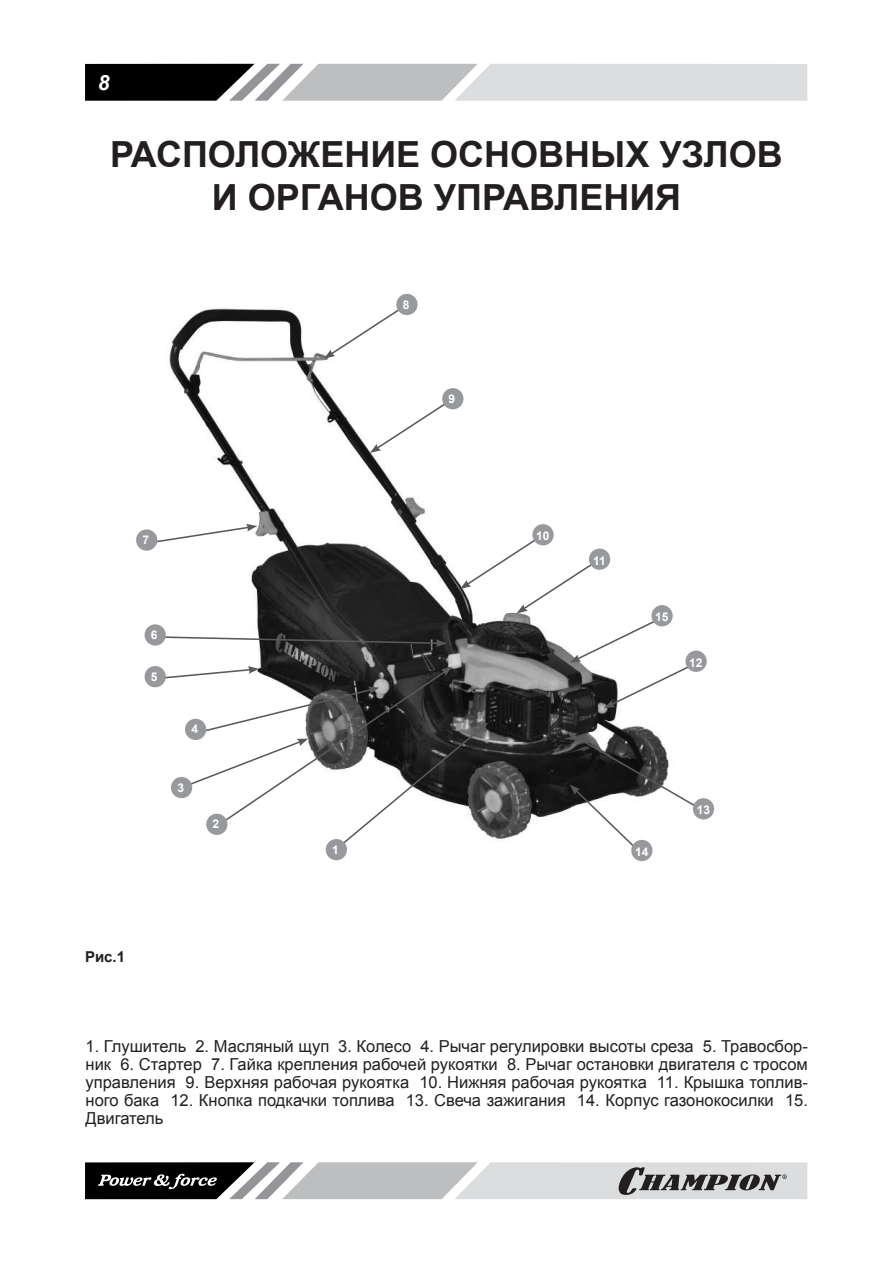
<style>
.page{position:relative;width:893px;height:1263px;background:#fff}
.page>*{position:absolute;margin:0;border:0;box-sizing:border-box;transform-origin:0 0}
.t1{font:700 36px/43.2px "Arial";color:#231f20;text-align:center}
.t2{font:italic 700 21px "Arial";color:#fff}
.t3{font:16.5px/18px "Arial";color:#231f20;text-align:justify}
.t4{font:700 15px "Arial";color:#231f20}
.t5{font:700 12px "Arial";color:#fff}
</style>
<div class="page">
<svg style="left:85px;top:64px;width:722px;height:37px;background:#a7a8a9"></svg>
<svg style="left:85px;top:1162px;width:722px;height:37px;background:#a1a2a3"></svg>
<img style="left:136px;top:308px;width:579px;height:554px">
<svg style="left:151px;top:524px;width:106px;height:20px"></svg>
<svg style="left:160px;top:635px;width:286px;height:12px"></svg>
<svg style="left:566px;top:731px;width:135px;height:121px"></svg>
<svg style="left:570px;top:619px;width:120px;height:89px"></svg>
<div style="left:631px;top:840px;width:21px;height:21px;background:#97999c;border-radius:50%"></div>
<div style="left:693px;top:798px;width:21px;height:21px;background:#97999c;border-radius:50%"></div>
<div style="left:651px;top:605px;width:22px;height:21px;background:#97999c;border-radius:50%"></div>
<div style="left:685px;top:651px;width:22px;height:21px;background:#97999c;border-radius:50%"></div>
<svg style="left:460px;top:537px;width:135px;height:76px"></svg>
<svg style="left:370px;top:401px;width:79px;height:52px"></svg>
<svg style="left:324px;top:308px;width:79px;height:51px"></svg>
<div style="left:589px;top:549px;width:21px;height:21px;background:#97999c;border-radius:50%"></div>
<div style="left:532px;top:524px;width:22px;height:21px;background:#97999c;border-radius:50%"></div>
<div style="left:442px;top:388px;width:21px;height:21px;background:#97999c;border-radius:50%"></div>
<div style="left:396px;top:294px;width:22px;height:21px;background:#97999c;border-radius:50%"></div>
<div style="left:136px;top:529px;width:21px;height:22px;background:#97999c;border-radius:50%"></div>
<div style="left:145px;top:666px;width:21px;height:21px;background:#97999c;border-radius:50%"></div>
<div style="left:145px;top:624px;width:21px;height:22px;background:#97999c;border-radius:50%"></div>
<svg style="left:157px;top:666px;width:331px;height:184px"></svg>
<div style="left:326px;top:839px;width:21px;height:21px;background:#97999c;border-radius:50%"></div>
<p class="t2" style="left:98px;top:70px;width:13px">8</p>
<h1 class="t1" style="left:110px;top:133px;width:674px">РАСПОЛОЖЕНИЕ ОСНОВНЫХ УЗЛОВ<br>И ОРГАНОВ УПРАВЛЕНИЯ</h1>
<p class="t5" style="left:142px;top:533px;width:8px">7</p>
<p class="t5" style="left:151px;top:628px;width:8px">6</p>
<p class="t5" style="left:151px;top:670px;width:8px">5</p>
<p class="t5" style="left:191px;top:722px;width:8px">4</p>
<p class="t5" style="left:177px;top:780px;width:8px">3</p>
<p class="t5" style="left:213px;top:817px;width:8px">2</p>
<p class="t4" style="left:85px;top:946px;width:42px">Рис.1</p>
<p class="t5" style="left:403px;top:297px;width:8px">8</p>
<p class="t5" style="left:449px;top:392px;width:8px">9</p>
<p class="t5" style="left:332px;top:842px;width:8px">1</p>
<p class="t5" style="left:536px;top:529px;width:15px">10</p>
<p class="t5" style="left:593px;top:554px;width:14px">11</p>
<p class="t5" style="left:655px;top:610px;width:15px">15</p>
<p class="t5" style="left:689px;top:656px;width:15px">12</p>
<p class="t5" style="left:635px;top:845px;width:15px">14</p>
<p class="t5" style="left:697px;top:803px;width:15px">13</p>
<p class="t3" style="left:86px;top:1037px;width:724px">1. Глушитель 2. Масляный щуп 3. Колесо 4. Рычаг регулировки высоты среза 5. Травосбор&shy;ник 6. Стартер 7. Гайка крепления рабочей рукоятки 8. Рычаг остановки двигателя с тросом управления 9. Верхняя рабочая рукоятка 10. Нижняя рабочая рукоятка 11. Крышка топлив&shy;ного бака 12. Кнопка подкачки топлива 13. Свеча зажигания 14. Корпус газонокосилки 15.<br>Двигатель</p>
</div>
